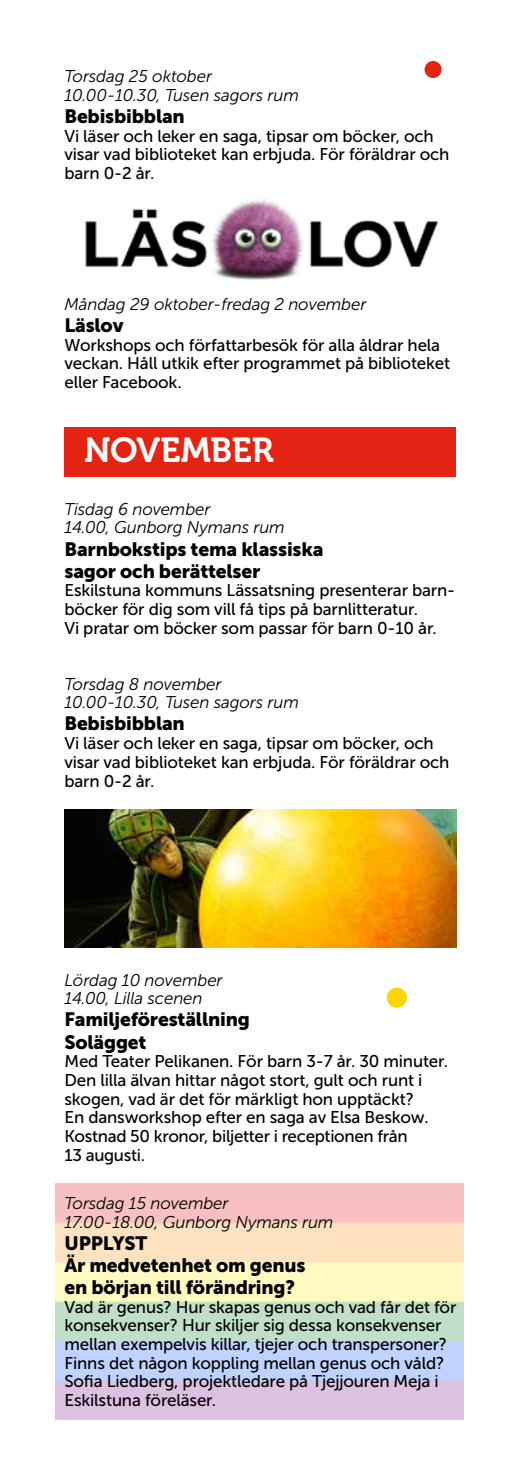
<style>
.page{position:relative;width:521px;height:1474px;background:#fff}
.page>*{position:absolute;margin:0;border:0;box-sizing:border-box;transform-origin:0 0}
.t1{font:34.65px "Museo 700";letter-spacing:-.01em;color:#fff}
.t2{font:19.25px/22.1px "Museo Sans 900";letter-spacing:-.01em;color:#000}
.t3{font:16.97px/18.7px "Museo Sans 500";letter-spacing:-.01em;color:#000}
.t4{font:italic 16.97px/18.7px "Museo Sans 300";letter-spacing:-.01em;color:#000}
</style>
<div class="page">
<div style="left:387px;top:987px;width:20px;height:20px;background:#ffd500;border-radius:50%"></div>
<div style="left:64px;top:427px;width:392px;height:49px;background:#e42313"></div>
<img style="left:85px;top:199px;width:354px;height:81px">
<img style="left:64px;top:809px;width:392px;height:138px">
<div style="left:424px;top:61px;width:17px;height:17px;background:#e42313;border-radius:50%"></div>
<p class="t4" style="left:64px;top:67px;width:236px">Torsdag 25 oktober<br>10.00-10.30, Tusen sagors rum</p>
<p class="t2" style="left:64px;top:105px;width:122px">Bebisbibblan</p>
<p class="t3" style="left:64px;top:126px;width:386px">Vi läser och leker en saga, tipsar om böcker, och visar vad biblioteket kan erbjuda. För föräldrar och barn 0-2 år.</p>
<p class="t4" style="left:64px;top:295px;width:303px">Måndag 29 oktober-fredag 2 november</p>
<p class="t2" style="left:64px;top:314px;width:61px">Läslov</p>
<p class="t3" style="left:64px;top:335px;width:387px">Workshops och författarbesök för alla åldrar hela veckan. Håll utkik efter programmet på biblioteket eller Facebook.</p>
<h1 class="t1" style="left:84px;top:431px;width:191px">NOVEMBER</h1>
<p class="t4" style="left:64px;top:499px;width:222px">Tisdag 6 november<br>14.00, Gunborg Nymans rum</p>
<p class="t2" style="left:64px;top:537px;width:261px">Barnbokstips tema klassiska sagor och berättelser</p>
<p class="t3" style="left:64px;top:581px;width:392px">Eskilstuna kommuns Lässatsning presenterar barn&shy;böcker för dig som vill få tips på barnlitteratur.<br>Vi pratar om böcker som passar för barn 0-10 år.</p>
<p class="t4" style="left:64px;top:674px;width:236px">Torsdag 8 november<br>10.00-10.30, Tusen sagors rum</p>
<p class="t2" style="left:64px;top:712px;width:122px">Bebisbibblan</p>
<p class="t3" style="left:64px;top:734px;width:386px">Vi läser och leker en saga, tipsar om böcker, och visar vad biblioteket kan erbjuda. För föräldrar och barn 0-2 år.</p>
<p class="t4" style="left:64px;top:970px;width:160px">Lördag 10 november<br>14.00, Lilla scenen</p>
<p class="t2" style="left:64px;top:1008px;width:187px">Familjeföreställning<br>Solägget</p>
<p class="t3" style="left:64px;top:1052px;width:385px">Med Teater Pelikanen. För barn 3-7 år. 30 minuter.<br>Den lilla älvan hittar något stort, gult och runt i skogen, vad är det för märkligt hon upptäckt?<br>En dansworkshop efter en saga av Elsa Beskow.<br>Kostnad 50 kronor, biljetter i receptionen från<br>13 augusti.</p>
<p class="t4" style="left:64px;top:1193px;width:270px">Torsdag 15 november<br>17.00-18.00, Gunborg Nymans rum</p>
<p class="t2" style="left:64px;top:1231px;width:242px">UPPLYST<br>Är medvetenhet om genus en början till förändring?</p>
<p class="t3" style="left:64px;top:1297px;width:393px">Vad är genus? Hur skapas genus och vad får det för konsekvenser? Hur skiljer sig dessa konsekvenser mellan exempelvis killar, tjejer och transpersoner?<br>Finns det någon koppling mellan genus och våld?<br>Sofia Liedberg, projektledare på Tjejjouren Meja i Eskilstuna föreläser.</p>
</div>
